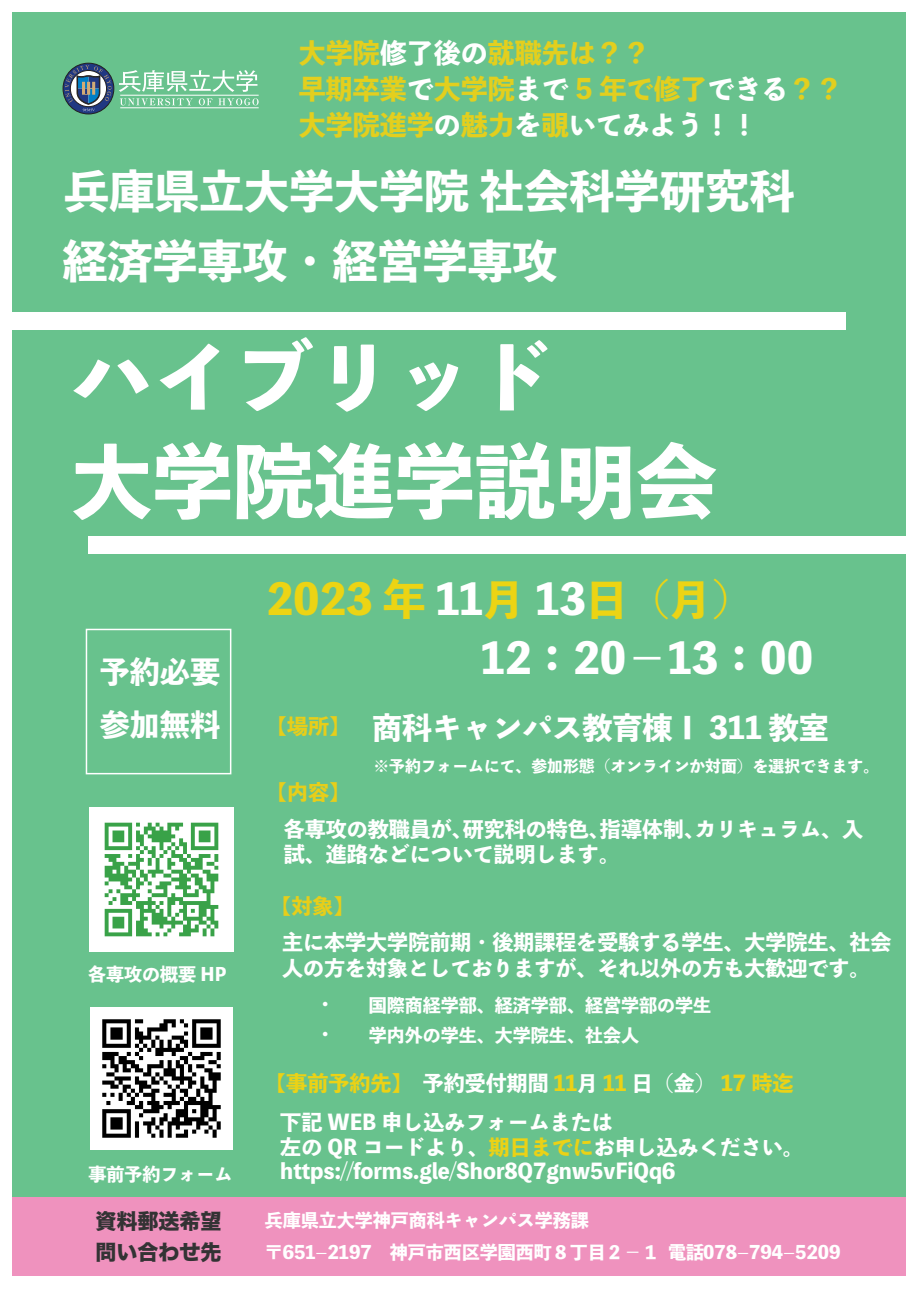
<style>
.page{position:relative;width:919px;height:1289px;background:#fff}
.page>*{position:absolute;margin:0;border:0;box-sizing:border-box;transform-origin:0 0}
.t1{font:800 80.7px/103.9px "Toppan Bunkyu Midashi Gothic Std N";color:#fff}
.t2{font:800 45px "Toppan Bunkyu Midashi Gothic Std N";color:#fff}
.t3{font:800 42px "Toppan Bunkyu Midashi Gothic Std N";color:#ecd414}
.t4{font:800 42px "Toppan Bunkyu Midashi Gothic Std N";color:#fff}
.t5{font:800 30px/52.5px "Toppan Bunkyu Midashi Gothic Std N";color:#fff}
.t6{font:800 27px/36px "Toppan Bunkyu Midashi Gothic Std N";color:#e3cf1e}
.t7{font:800 21px/25.2px "Toppan Bunkyu Midashi Gothic Std N";color:#fff}
.t8{font:21px/31.5px "Hira Kaku Std N W8";color:#333334}
.t9{font:800 21px "Toppan Bunkyu Midashi Gothic Std N";color:#e7ce1a}
.t10{font:800 18px/31.5px "Toppan Bunkyu Midashi Gothic Std N";color:#fff}
.t11{font:800 15.75px "Toppan Bunkyu Midashi Gothic Std N";color:#fff}
.s1{color:#fff}
.s2{color:#ebd216}
</style>
<div class="page">
<div style="left:13px;top:13px;width:893px;height:1263px;background:#68c28d"></div>
<div style="left:13px;top:1197px;width:893px;height:79px;background:#ef92be"></div>
<div style="left:13px;top:312px;width:832px;height:17px;background:#fff"></div>
<div style="left:89px;top:536px;width:817px;height:18px;background:#fff"></div>
<div style="left:86px;top:628px;width:145px;height:146px;border:2px solid #fff"></div>
<svg style="left:63px;top:63px;width:195px;height:51px"></svg>
<hr style="left:120px;top:95px;width:139px;height:1px;background:#fff">
<hr style="left:120px;top:107px;width:139px;height:1px;background:#fff">
<img style="left:90px;top:807px;width:143px;height:144px">
<img style="left:90px;top:1007px;width:143px;height:142px">
<p class="t6" style="left:298px;top:34px;width:545px">大学院<span class="s1">修了後の</span>就職先は？？<br>早期卒業<span class="s1">で</span>大学院<span class="s1">まで</span> 5 年で修了<span class="s1">できる</span>？？大学院進学<span class="s1">の</span>魅力<span class="s1">を</span>覗<span class="s1">いてみよう！！</span></p>
<h2 class="t2" style="left:64px;top:156px;width:732px">兵庫県立大学大学院 社会科学研究科</h2>
<h2 class="t2" style="left:62px;top:227px;width:496px">経済学専攻・経営学専攻</h2>
<h1 class="t1" style="left:71px;top:321px;width:647px">ハイブリッド<br>大学院進学説明会</h1>
<h3 class="t5" style="left:100px;top:644px;width:122px">予約必要参加無料</h3>
<p class="t10" style="left:88px;top:957px;width:140px">各専攻の概要 HP</p>
<p class="t10" style="left:88px;top:1157px;width:145px">事前予約フォーム</p>
<p class="t8" style="left:95px;top:1205px;width:128px">資料郵送希望問い合わせ先</p>
<h3 class="t3" style="left:266px;top:567px;width:489px">2023 年 <span class="s1">11</span>月 <span class="s1">13</span>日（月）</h3>
<h3 class="t4" style="left:481px;top:625px;width:333px">12：20－13：00</h3>
<h3 class="t5" style="left:266px;top:699px;width:564px"><sup>【場所】</sup> 商科キャンパス教育棟Ⅰ 311 教室</h3>
<p class="t11" style="left:373px;top:753px;width:507px">※予約フォームにて、参加形態（オンラインか対面）を選択できます。</p>
<p class="t9" style="left:266px;top:775px;width:85px">【内容】</p>
<p class="t7" style="left:284px;top:815px;width:580px">各専攻の教職員が、研究科の特色、指導体制、カリキュラム、入試、進路などについて説明します。</p>
<p class="t9" style="left:270px;top:889px;width:85px">【対象】</p>
<p class="t7" style="left:282px;top:927px;width:610px;line-height:26.1px">主に本学大学院前期・後期課程を受験する学生、大学院生、社会人の方を対象としておりますが、それ以外の方も大歓迎です。</p>
<p class="t7" style="left:315px;top:990px;width:22px">・</p>
<p class="t10" style="left:369px;top:988px;width:343px">国際商経学部、経済学部、経営学部の学生</p>
<p class="t7" style="left:315px;top:1020px;width:22px">・</p>
<p class="t10" style="left:369px;top:1018px;width:271px">学内外の学生、大学院生、社会人</p>
<p class="t7" style="left:280px;top:1062px;width:514px;line-height:38.7px;text-indent:-15px"><span class="s2">【事前予約先】　</span>予約受付期間 <span class="s2">11</span>月 <span class="s2">11</span> 日（金） <span class="s2">17 時迄</span>下記 WEB 申し込みフォームまたは</p>
<p class="t7" style="left:280px;top:1133px;width:525px;line-height:24.3px">左の QR コードより、<span class="s2">期日までに</span>お申し込みください。https://forms.gle/Shor8Q7gnw5vFiQq6</p>
<p class="t10" style="left:265px;top:1203px;width:577px">兵庫県立大学神戸商科キャンパス学務課<br>〒651-2197　神戸市西区学園西町８丁目２－１ 電話078-794-5209</p>
</div>
